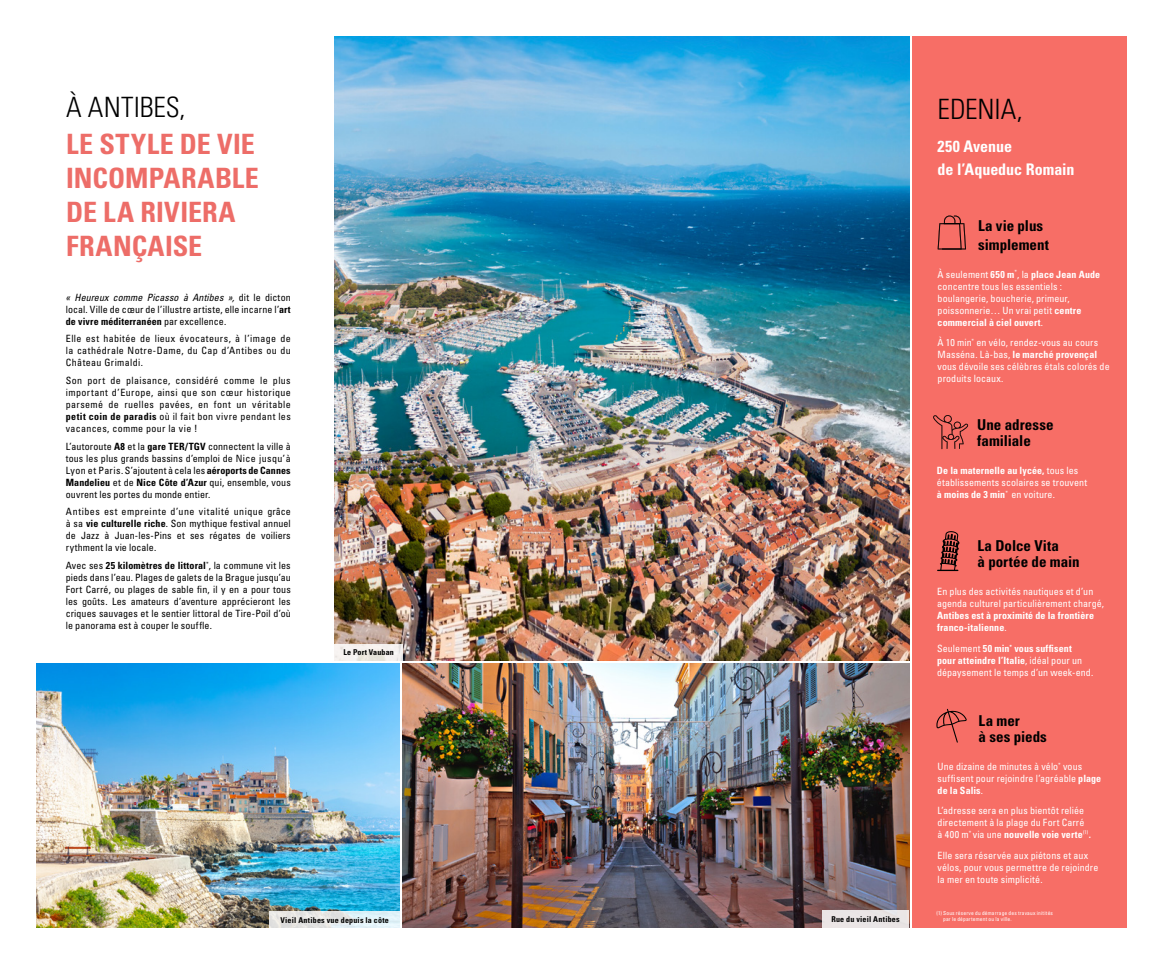
<style>
.page{position:relative;width:1163px;height:964px;background:#fff}
.page>*{position:absolute;margin:0;border:0;box-sizing:border-box;transform-origin:0 0}
.t1{font:700 condensed 28px/34px "Univers LT Std";letter-spacing:.015em;color:#ed6d68}
.t2{font:300 condensed 28px "Univers LT Std";color:#000}
.t3{font:700 condensed 16px/23px "Univers LT Std";color:#fff}
.t4{font:700 condensed 15px/16px "Univers LT Std";color:#000}
.t5{font:condensed 10px/12px "Univers LT Std";letter-spacing:.02em;color:#000;text-align:justify}
.t6{font:condensed 10px/12px "Univers LT Std";letter-spacing:.01em;color:#fff}
.t7{font:700 condensed 10px/12px "Univers LT Std";letter-spacing:.01em;color:#fff}
.t8{font:700 condensed 8px "Univers LT Std";letter-spacing:.025em;color:#000}
.t9{font:condensed 5.5px/6.6px "Univers LT Std";letter-spacing:.03em;color:#fff}
.s1{font-style:italic}
.s2{font-weight:700}
.s3{font-weight:400}
</style>
<div class="page">
<div style="left:911px;top:36px;width:215px;height:892px;background:#f76e66"></div>
<img style="left:334px;top:36px;width:575px;height:624px">
<svg style="left:334px;top:644px;width:68px;height:17px"></svg>
<img style="left:402px;top:663px;width:507px;height:265px">
<div style="left:822px;top:910px;width:87px;height:18px;background:#eae5e5"></div>
<img style="left:36px;top:663px;width:364px;height:264px">
<svg style="left:269px;top:911px;width:131px;height:17px;background:#e3eaec"></svg>
<svg style="left:933px;top:415px;width:35px;height:34px"></svg>
<svg style="left:936px;top:709px;width:30px;height:33px"></svg>
<svg style="left:937px;top:215px;width:28px;height:34px"></svg>
<svg style="left:937px;top:531px;width:22px;height:40px"></svg>
<h1 class="t2" style="left:66px;top:91px;width:121px">À ANTIBES,</h1>
<h1 class="t1" style="left:66px;top:127px;width:194px">LE STYLE DE VIE<br>INCOMPARABLE<br>DE LA RIVIERA<br>FRANÇAISE</h1>
<p class="t5" style="left:66px;top:291px;width:226px"><span class="s1">« Heureux comme Picasso à Antibes »,</span> dit le dicton local. Ville de cœur de l’illustre artiste, elle incarne l’<span class="s2">art de vivre méditerranéen</span> par excellence.</p>
<p class="t5" style="left:66px;top:332px;width:226px">Elle est habitée de lieux évocateurs, à l’image de la cathédrale Notre-Dame, du Cap d’Antibes ou du Château Grimaldi.</p>
<p class="t5" style="left:66px;top:374px;width:226px">Son port de plaisance, considéré comme le plus important d’Europe, ainsi que son cœur historique parsemé de ruelles pavées, en font un véritable <span class="s2">petit coin de paradis</span> où il fait bon vivre pendant les vacances, comme pour la vie !</p>
<p class="t5" style="left:66px;top:440px;width:226px">L’autoroute <span class="s2">A8</span> et la <span class="s2">gare TER/TGV</span> connectent la ville à tous les plus grands bassins d’emploi de Nice jusqu’à Lyon et Paris. S’ajoutent à cela les <span class="s2">aéroports de Cannes Mandelieu</span> et de <span class="s2">Nice Côte d’Azur</span> qui, ensemble, vous ouvrent les portes du monde entier.</p>
<p class="t5" style="left:66px;top:505px;width:226px">Antibes est empreinte d’une vitalité unique grâce à sa <span class="s2">vie culturelle riche</span>. Son mythique festival annuel de Jazz à Juan-les-Pins et ses régates de voiliers rythment la vie locale.</p>
<p class="t5" style="left:66px;top:559px;width:226px">Avec ses <span class="s2">25 kilomètres de littoral</span><sup>*</sup>, la commune vit les pieds dans l’eau. Plages de galets de la Brague jusqu’au Fort Carré, ou plages de sable fin, il y en a pour tous les goûts. Les amateurs d’aventure apprécieront les criques sauvages et le sentier littoral de Tire-Poil d’où le panorama est à couper le souffle.</p>
<p class="t8" style="left:343px;top:647px;width:52px">Le Port Vauban</p>
<p class="t8" style="left:280px;top:915px;width:110px">Vieil Antibes vue depuis la côte</p>
<p class="t8" style="left:831px;top:914px;width:70px">Rue du vieil Antibes</p>
<h1 class="t2" style="left:937px;top:92px;width:87px">EDENIA,</h1>
<h2 class="t3" style="left:937px;top:135px;width:138px">250 Avenue<br>de l’Aqueduc Romain</h2>
<h3 class="t4" style="left:977px;top:216px;width:72px;line-height:18.8px">La vie plus simplement</h3>
<p class="t6" style="left:937px;top:268px;width:164px">À seulement <span class="s2">650 m</span><sup>*</sup>, la <span class="s2">place Jean Aude </span>concentre tous les essentiels : boulangerie, boucherie, primeur, poissonnerie… Un vrai petit <span class="s2">centre commercial à ciel ouvert</span>.</p>
<p class="t6" style="left:937px;top:336px;width:173px">À 10 min<sup>*</sup> en vélo, rendez-vous au cours Masséna. Là-bas, <span class="s2">le marché provençal </span>vous dévoile ses célèbres étals colorés de produits locaux.</p>
<h3 class="t4" style="left:977px;top:417px;width:78px">Une adresse familiale</h3>
<p class="t6" style="left:936px;top:464px;width:152px"><span class="s2">De la maternelle au lycée,</span> tous les établissements scolaires se trouvent <span class="s2">à moins de 3 min</span><sup>*</sup> en voiture.</p>
<h3 class="t4" style="left:977px;top:538px;width:104px">La Dolce Vita<br>à portée de main</h3>
<p class="t6" style="left:936px;top:586px;width:168px">En plus des activités nautiques et d’un agenda culturel particulièrement chargé,</p>
<p class="t7" style="left:936px;top:610px;width:158px">Antibes est à proximité de la frontière franco-italienne<span class="s3">.</span></p>
<p class="t6" style="left:936px;top:642px;width:158px">Seulement <span class="s2">50 min</span><sup>*</sup> <span class="s2">vous suffisent<br>pour atteindre l’Italie</span>, idéal pour un dépaysement le temps d’un week-end.</p>
<h3 class="t4" style="left:978px;top:712px;width:70px">La mer<br>à ses pieds</h3>
<p class="t6" style="left:937px;top:760px;width:165px">Une dizaine de minutes à vélo<sup>*</sup> vous suffisent pour rejoindre l’agréable <span class="s2">plage de la Salis</span>.</p>
<p class="t6" style="left:937px;top:805px;width:155px">L’adresse sera en plus bientôt reliée directement à la plage du Fort Carré à 400 m<sup>*</sup> via une <span class="s2">nouvelle voie verte</span><sup>(1)</sup><span class="s2">.</span></p>
<p class="t6" style="left:937px;top:849px;width:162px">Elle sera réservée aux piétons et aux vélos, pour vous permettre de rejoindre la mer en toute simplicité.</p>
<p class="t9" style="left:943px;top:909px;width:111px;text-indent:-7px">(1) Sous réserve du démarrage des travaux initités par le département ou la ville.</p>
</div>
